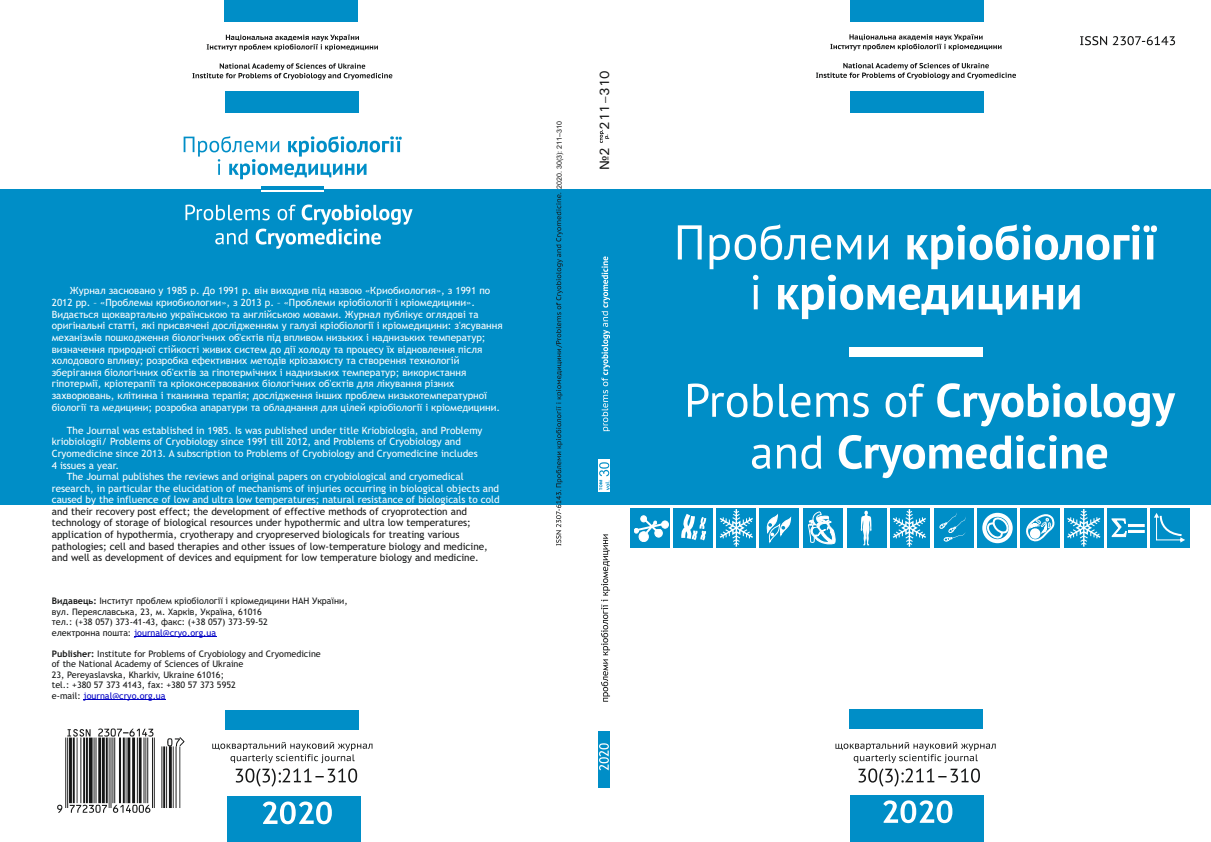
<style>
.page{position:relative;width:1211px;height:842px;background:#fff}
.page>*{position:absolute;margin:0;border:0;box-sizing:border-box;transform-origin:0 0}
.t1{font:500 13.5px "Univers";color:#151616}
.t2{font:10px/11.6px "Trebuchet MS";color:#fff}
.t3{font:10px/11.6px "Trebuchet MS";color:#151616}
.t4{font:9px/10.5px "Trebuchet MS";color:#151616}
.t5{font:9px "Trebuchet MS";color:#0000c4}
.t6{font:7.1px "Arial";color:#151616}
.s1{font-weight:700}
.s2{color:#0000c4}
.s3{color:#151616}
</style>
<div class="page">
<div style="left:598px;top:731px;width:11px;height:57px;background:#008ec7"></div>
<svg style="left:599px;top:743px;width:10px;height:27px"></svg>
<div style="left:850px;top:795px;width:133px;height:46px;background:#008ec7"></div>
<div style="left:227px;top:796px;width:133px;height:45px;background:#008ec7"></div>
<div style="left:0;top:190px;width:1210px;height:315px;background:#008ec7"></div>
<div style="left:598px;top:459px;width:11px;height:32px;background:#fff"></div>
<svg style="left:601px;top:256px;width:9px;height:175px"></svg>
<div style="left:225px;top:710px;width:133px;height:20px;background:#008ec7"></div>
<div style="left:225px;top:0;width:133px;height:22px;background:#008ec7"></div>
<div style="left:225px;top:91px;width:133px;height:22px;background:#008ec7"></div>
<svg style="left:556px;top:193px;width:6px;height:353px"></svg>
<div style="left:849px;top:709px;width:133px;height:20px;background:#008ec7"></div>
<div style="left:849px;top:347px;width:133px;height:10px;background:#fff"></div>
<hr style="left:261px;top:190px;width:62px;height:2px;background:#fff">
<hr style="left:261px;top:186px;width:62px;height:4px;background:#008ec7">
<div style="left:850px;top:0;width:133px;height:22px;background:#008ec7"></div>
<div style="left:850px;top:91px;width:133px;height:22px;background:#008ec7"></div>
<svg style="left:1080px;top:36px;width:95px;height:9px"></svg>
<svg style="left:688px;top:383px;width:487px;height:95px"></svg>
<svg style="left:929px;top:435px;width:178px;height:34px"></svg>
<svg style="left:185px;top:204px;width:227px;height:45px"></svg>
<div style="left:889px;top:508px;width:40px;height:40px;background:#008ec7"></div>
<svg style="left:892px;top:509px;width:34px;height:38px"></svg>
<div style="left:933px;top:508px;width:40px;height:40px;background:#008ec7"></div>
<svg style="left:939px;top:513px;width:27px;height:29px"></svg>
<div style="left:846px;top:508px;width:40px;height:40px;background:#008ec7"></div>
<div style="left:977px;top:508px;width:40px;height:40px;background:#008ec7"></div>
<div style="left:630px;top:508px;width:39px;height:40px;background:#008ec7"></div>
<div style="left:1063px;top:508px;width:40px;height:40px;background:#008ec7"></div>
<div style="left:716px;top:508px;width:40px;height:40px;background:#008ec7"></div>
<div style="left:1150px;top:508px;width:40px;height:40px;background:#008ec7"></div>
<div style="left:803px;top:508px;width:39px;height:40px;background:#008ec7"></div>
<div style="left:1020px;top:508px;width:40px;height:40px;background:#008ec7"></div>
<div style="left:673px;top:508px;width:39px;height:40px;background:#008ec7"></div>
<div style="left:1106px;top:508px;width:40px;height:40px;background:#008ec7"></div>
<div style="left:759px;top:508px;width:40px;height:40px;background:#008ec7"></div>
<svg style="left:860px;top:510px;width:11px;height:35px"></svg>
<svg style="left:807px;top:511px;width:29px;height:34px"></svg>
<div style="left:982px;top:513px;width:30px;height:30px;border:4px solid #fff;border-radius:50%"></div>
<svg style="left:984px;top:515px;width:24px;height:26px"></svg>
<svg style="left:1026px;top:514px;width:29px;height:28px"></svg>
<svg style="left:766px;top:513px;width:25px;height:31px"></svg>
<svg style="left:681px;top:514px;width:25px;height:26px"></svg>
<div style="left:654px;top:529px;width:8px;height:8px;background:#fff;border:1px solid #fff;border-radius:50%"></div>
<div style="left:639px;top:532px;width:9px;height:10px;background:#fff;border:1px solid #fff;border-radius:50%"></div>
<div style="left:661px;top:521px;width:7px;height:7px;background:#fff;border:1px solid #fff;border-radius:50%"></div>
<svg style="left:634px;top:516px;width:32px;height:17px"></svg>
<svg style="left:1111px;top:519px;width:33px;height:18px"></svg>
<svg style="left:719px;top:509px;width:34px;height:38px"></svg>
<svg style="left:1067px;top:509px;width:33px;height:38px"></svg>
<svg style="left:1154px;top:513px;width:31px;height:29px"></svg>
<svg style="left:677px;top:224px;width:479px;height:95px"></svg>
<svg style="left:184px;top:136px;width:218px;height:43px"></svg>
<svg style="left:192px;top:35px;width:200px;height:45px"></svg>
<svg style="left:816px;top:34px;width:199px;height:45px"></svg>
<svg style="left:601px;top:534px;width:9px;height:168px"></svg>
<svg style="left:212px;top:742px;width:160px;height:45px"></svg>
<svg style="left:835px;top:742px;width:160px;height:45px"></svg>
<svg style="left:599px;top:462px;width:10px;height:28px"></svg>
<svg style="left:263px;top:801px;width:69px;height:23px"></svg>
<svg style="left:883px;top:800px;width:69px;height:23px"></svg>
<img style="left:57px;top:728px;width:127px;height:85px">
<svg style="left:600px;top:130px;width:9px;height:13px"></svg>
<hr style="left:134px;top:637px;width:82px;height:1px;background:#0000c4">
<hr style="left:83px;top:699px;width:83px;height:1px;background:#0000c4">
<p class="t2" style="left:52px;top:286px;width:452px;text-indent:18px">Журнал засновано у 1985 р. До 1991 р. він виходив під назвою «Криобиология», з 1991 по 2012 рр. – «Проблемы криобиологии», з 2013 р. – «Проблеми кріобіології і кріомедицини».<br>Видається щоквартально українською та англійською мовами. Журнал публікує оглядові та оригінальні статті, які присвячені дослідженням у галузі кріобіології і кріомедицини: з'ясування механізмів пошкодження біологічних об'єктів під впливом низьких і наднизьких температур; визначення природної стійкості живих систем до дії холоду та процесу їх відновлення після холодового впливу; розробка ефективних методів кріозахисту та створення технологій зберігання біологічних об'єктів за гіпотермічних і наднизьких температур; використання гіпотермії, кріотерапії та кріоконсервованих біологічних об'єктів для лікування різних захворювань, клітинна і тканинна терапія; дослідження інших проблем низькотемпературної біології та медицини; розробка апаратури та обладнання для цілей кріобіології і кріомедицини.</p>
<p class="t2" style="left:52px;top:425px;width:432px;text-indent:15px">The Journal was established in 1985. Is was published under title Kriobiologia, and Problemy kriobiologii/ Problems of Cryobiology since 1991 till 2012, and Problems of Cryobiology and Cryomedicine since 2013. A subscription to Problems of Cryobiology and Cryomedicine includes 4 issues a year.</p>
<p class="t2" style="left:52px;top:472px;width:449px;text-indent:15px">The Journal publishes the reviews and original papers on cryobiological and cryomedical research, in particular the elucidation of mechanisms of injuries occurring in biological objects and caused by the influence of low and ultra low temperatures; natural resistance of biologicals to cold</p>
<p class="t3" style="left:52px;top:506px;width:437px">and their recovery post effect; the development of effective methods of cryoprotection and technology of storage of biological resources under hypothermic and ultra low temperatures; application of hypothermia, cryotherapy and cryopreserved biologicals for treating various pathologies; cell and based therapies and other issues of low-temperature biology and medicine, and well as development of devices and equipment for low temperature biology and medicine.</p>
<p class="t4" style="left:52px;top:597px;width:297px"><span class="s1">Видавець:</span> Інститут проблем кріобіології і кріомедицини НАН України, вул. Переяславська, 23, м. Харків, Україна, 61016</p>
<p class="t4" style="left:52px;top:618px;width:218px">тел.: (+38 057) 373-41-43, факс: (+38 057) 373-59-52 електронна пошта: <span class="s2">journal@cryo.org.ua</span></p>
<p class="t4" style="left:52px;top:649px;width:270px"><span class="s1">Publisher:</span> Institute for Problems of Cryobiology and Cryomedicine of the National Academy of Sciences of Ukraine<br>23, Pereyaslavska, Kharkiv, Ukraine 61016;<br>tel.: +380 57 373 4143, fax: +380 57 373 5952</p>
<p class="t5" style="left:52px;top:692px;width:115px"><span class="s3">e-mail:</span> journal@cryo.org.ua</p>
<p class="t6" style="left:556px;top:189px;width:69px;rotate:-90deg">2020. 30(3): 211–310</p>
<h1 class="t1" style="left:600px;top:129px;width:61px;rotate:-90deg">211–310</h1>
<h1 class="t1" style="left:600px;top:170px;width:24px;rotate:-90deg">№2</h1>
</div>
